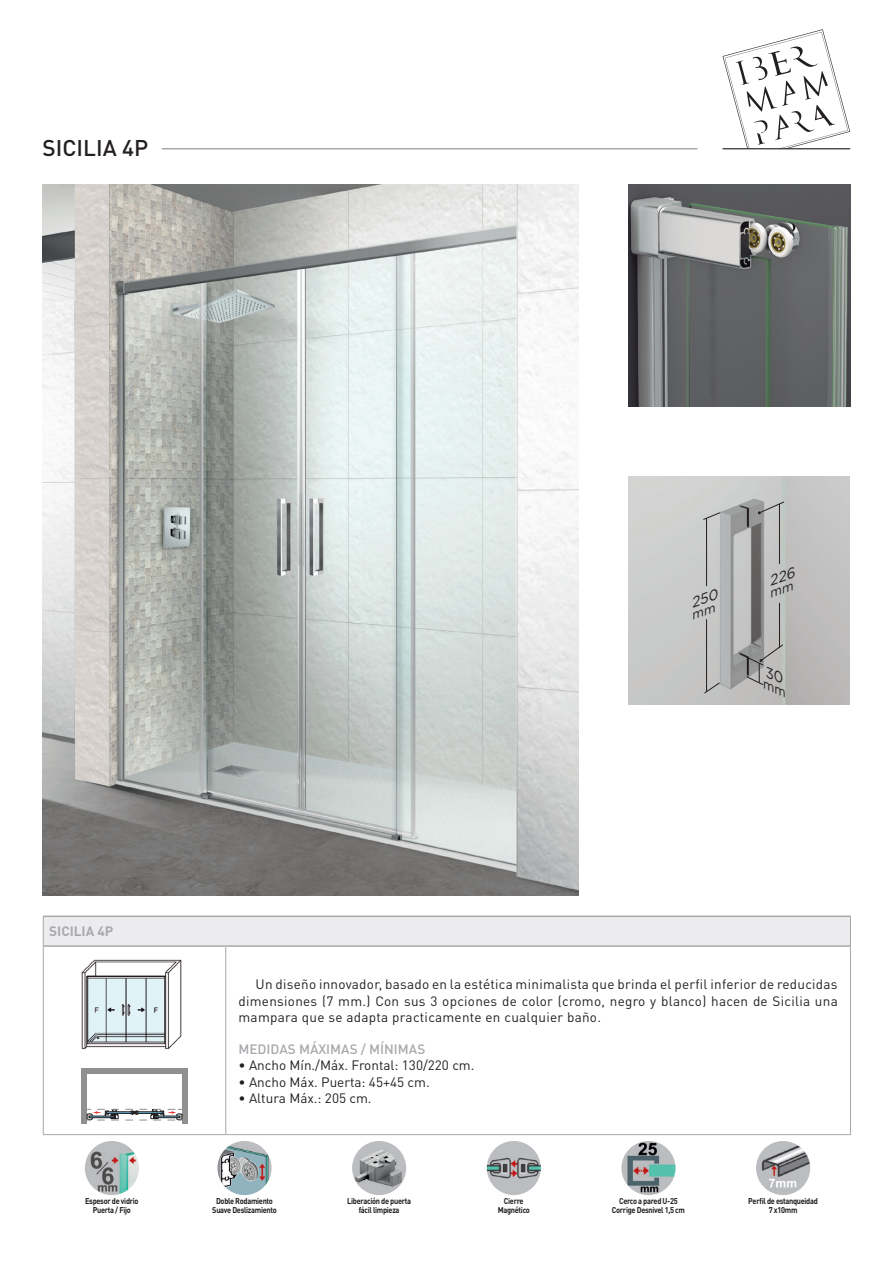
<style>
.page{position:relative;width:893px;height:1263px;background:#fff}
.page>*{position:absolute;margin:0;border:0;box-sizing:border-box;transform-origin:0 0}
.t1{font:500 22.5px "DIN Pro";color:#231f20}
.t2{font:13.5px/16.5px "DIN Pro";color:#231f20;text-align:justify}
.t3{font:500 13.5px "DIN Pro";color:#a8a9ad}
.t4{font:700 13.5px "DIN Pro";color:#a8a9ad}
.t5{font:700 8.4px/9px "DIN Pro";letter-spacing:-.04em;color:#231f20;text-align:center;scale:.89 1}
</style>
<div class="page">
<img style="left:43px;top:185px;width:536px;height:710px">
<img style="left:629px;top:185px;width:221px;height:221px">
<hr style="left:162px;top:148px;width:535px;height:1px;background:#a8a9ad">
<div style="left:43px;top:916px;width:807px;height:30px;background:#ececee"></div>
<svg style="left:43px;top:917px;width:1px;height:29px"></svg>
<hr style="left:43px;top:915px;width:183px;height:2px;background:#a8a9ad">
<hr style="left:226px;top:915px;width:625px;height:2px;background:#a8a9ad">
<svg style="left:850px;top:917px;width:1px;height:29px"></svg>
<hr style="left:43px;top:946px;width:1px;height:188px;background:#a8a9ad">
<hr style="left:44px;top:945px;width:182px;height:2px;background:#a8a9ad">
<hr style="left:43px;top:1134px;width:183px;height:1px;background:#a8a9ad">
<hr style="left:225px;top:947px;width:1px;height:187px;background:#a8a9ad">
<hr style="left:226px;top:945px;width:624px;height:2px;background:#a8a9ad">
<hr style="left:850px;top:946px;width:1px;height:188px;background:#a8a9ad">
<hr style="left:226px;top:1134px;width:625px;height:1px;background:#a8a9ad">
<img style="left:81px;top:959px;width:101px;height:91px">
<div style="left:81px;top:1068px;width:107px;height:5px;background:#8e9091"></div>
<div style="left:81px;top:1073px;width:6px;height:51px;background:#8e9091"></div>
<div style="left:182px;top:1073px;width:6px;height:51px;background:#8e9091"></div>
<svg style="left:87px;top:1109px;width:95px;height:12px"></svg>
<svg style="left:722px;top:29px;width:128px;height:120px"></svg>
<img style="left:628px;top:477px;width:222px;height:227px">
<svg style="left:704px;top:682px;width:16px;height:12px"></svg>
<svg style="left:758px;top:501px;width:27px;height:13px"></svg>
<svg style="left:703px;top:512px;width:18px;height:8px"></svg>
<hr style="left:706px;top:620px;width:1px;height:71px;background:#231f20">
<hr style="left:779px;top:603px;width:1px;height:44px;background:#231f20">
<hr style="left:706px;top:518px;width:1px;height:68px;background:#231f20">
<hr style="left:779px;top:504px;width:1px;height:60px;background:#231f20">
<img style="left:85px;top:1141px;width:54px;height:54px;border-radius:27px">
<img style="left:217px;top:1141px;width:55px;height:54px;border-radius:27px">
<img style="left:352px;top:1141px;width:54px;height:54px;border-radius:27px">
<img style="left:487px;top:1141px;width:54px;height:54px;border-radius:27px">
<img style="left:621px;top:1141px;width:54px;height:54px;border-radius:27px">
<img style="left:756px;top:1141px;width:54px;height:54px;border-radius:27px">
<svg style="left:693px;top:588px;width:25px;height:32px"></svg>
<svg style="left:771px;top:566px;width:24px;height:32px"></svg>
<svg style="left:746px;top:644px;width:39px;height:54px;background:#ababaa"></svg>
<h1 class="t1" style="left:43px;top:133px;width:107px">SICILIA 4P</h1>
<p class="t4" style="left:49px;top:922px;width:66px">SICILIA 4P</p>
<p class="t2" style="left:238px;top:976px;width:601px;text-indent:17px">Un diseño innovador, basado en la estética minimalista que brinda el perfil inferior de reducidas dimensiones (7 mm.) Con sus 3 opciones de color (cromo, negro y blanco) hacen de Sicilia una mampara que se adapta practicamente en cualquier baño.</p>
<p class="t3" style="left:238px;top:1040px;width:188px">MEDIDAS MÁXIMAS / MÍNIMAS</p>
<p class="t2" style="left:238px;top:1056px;width:237px">• Ancho Mín./Máx. Frontal: 130/220 cm.</p>
<p class="t2" style="left:238px;top:1073px;width:193px">• Ancho Máx. Puerta: 45+45 cm.</p>
<p class="t2" style="left:238px;top:1089px;width:135px">• Altura Máx.: 205 cm.</p>
<p class="t5" style="left:85px;top:1196px;width:62px">Espesor de vidrio<br>Puerta / Fijo</p>
<p class="t5" style="left:212px;top:1196px;width:74px">Doble Rodamiento<br>Suave Deslizamiento</p>
<p class="t5" style="left:347px;top:1196px;width:73px">Liberación de puerta fácil limpieza</p>
<p class="t5" style="left:498px;top:1196px;width:37px">Cierre<br>Magnético</p>
<p class="t5" style="left:612px;top:1196px;width:84px">Cerco a pared U-25<br>Corrige Desnivel 1,5 cm</p>
<p class="t5" style="left:748px;top:1196px;width:80px">Perfil de estanqueidad<br>7 x10mm</p>
</div>
